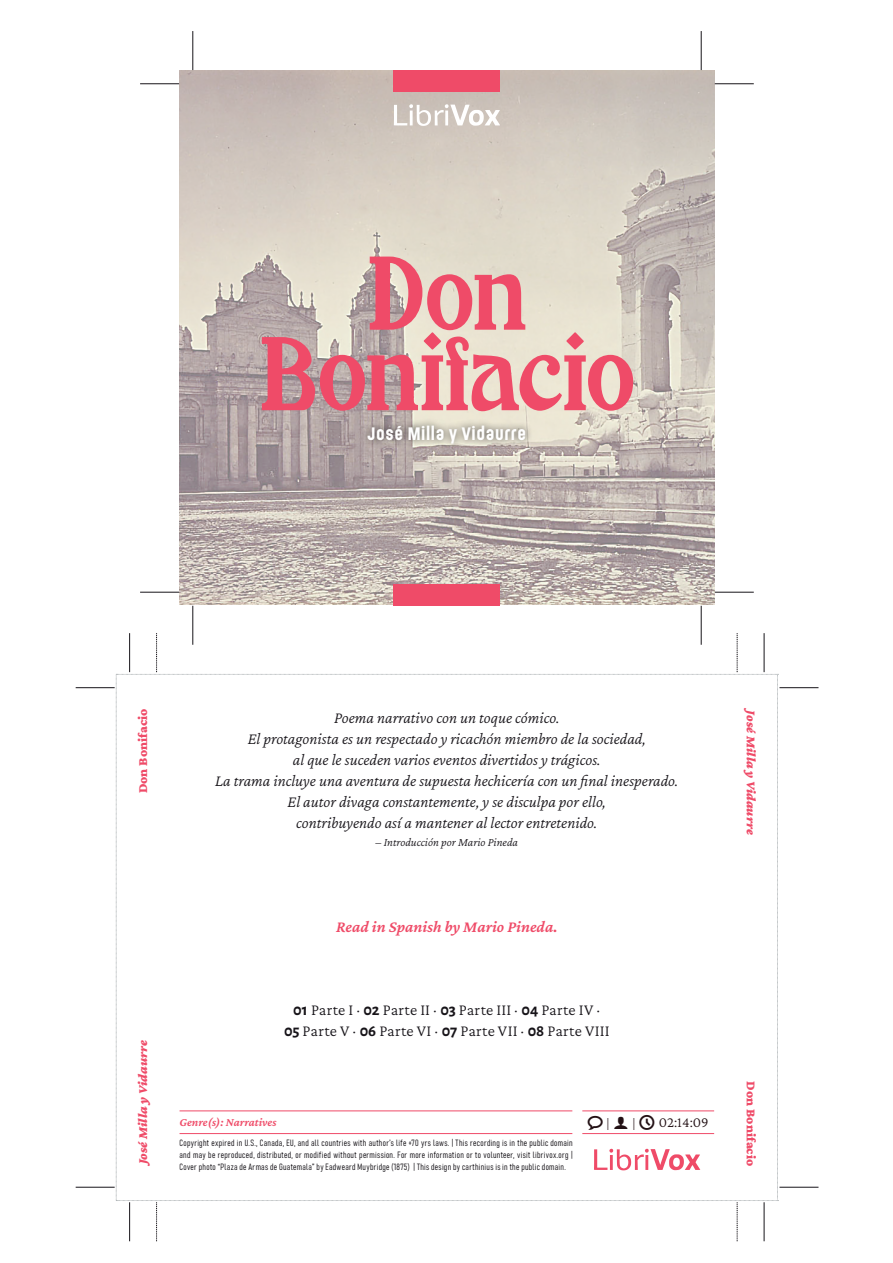
<style>
.page{position:relative;width:893px;height:1263px;background:#fff}
.page>*{position:absolute;margin:0;border:0;box-sizing:border-box;transform-origin:0 0}
.t1{font:700 104.4px "Pettingill CF";letter-spacing:-.01em;color:#ef4b68}
.t2{font:700 18px "Ladislav";letter-spacing:.035em;color:#fff}
.Body{font:italic 300 16.5px "Crimson Pro";color:#171419}
.Track_Names{font:300 16.5px "Crimson Pro";letter-spacing:.01em;color:#171419}
.Body-2{font:italic 600 16.5px "Crimson Pro";color:#ef4b68}
.Body-3{font:300 15px "Crimson Pro";color:#231115}
.t3{font:italic 900 13.5px "Crimson Pro";color:#ef4b68}
.t4{font:900 13.5px "Crimson Pro";color:#ef4b68}
.Body-4{font:italic 300 12px "Crimson Pro";color:#171419}
.Body-5{font:italic 600 12px "Crimson Pro";color:#ef4b68}
.Body-6{font:12px "Legacy Serif Std";color:#231115}
.Body_2{font:9px/12px "Bahnschrift";letter-spacing:.035em;color:#171419;text-align:justify;scale:.95 1}
.s1{font-family:"Alegreya Sans";font-weight:700}
</style>
<div class="page">
<hr style="left:76px;top:1187px;width:39px;height:1px;background:#171419">
<hr style="left:779px;top:1187px;width:39px;height:1px;background:#171419">
<hr style="left:76px;top:687px;width:39px;height:1px;background:#171419">
<hr style="left:779px;top:687px;width:39px;height:1px;background:#171419">
<img style="left:179px;top:70px;width:536px;height:535px">
<div style="left:394px;top:584px;width:106px;height:22px;background:#ef4b68"></div>
<div style="left:394px;top:70px;width:106px;height:21px;background:#ef4b68"></div>
<hr style="left:193px;top:606px;width:1px;height:39px;background:#171419">
<hr style="left:140px;top:592px;width:39px;height:1px;background:#171419">
<hr style="left:701px;top:606px;width:1px;height:39px;background:#171419">
<hr style="left:701px;top:31px;width:1px;height:39px;background:#171419">
<hr style="left:193px;top:31px;width:1px;height:39px;background:#171419">
<hr style="left:715px;top:592px;width:39px;height:1px;background:#171419">
<hr style="left:715px;top:83px;width:39px;height:1px;background:#171419">
<hr style="left:140px;top:83px;width:39px;height:1px;background:#171419">
<div style="left:360px;top:418px;width:173px;height:33px;background:#171419;opacity:.75"></div>
<svg style="left:394px;top:104px;width:106px;height:22px"></svg>
<svg style="left:116px;top:633px;width:662px;height:608px"></svg>
<p class="t1" style="left:367px;top:231px;width:162px">Don</p>
<p class="t1" style="left:259px;top:311px;width:378px">Bonifacio</p>
<p class="t2" style="left:368px;top:422px;width:160px">José Milla y Vidaurre</p>
<p class="t4" style="left:134px;top:793px;width:86px;rotate:-90deg">Don Bonifacio</p>
<p class="t3" style="left:760px;top:710px;width:126px;rotate:90deg">José Milla y Vidaurre</p>
<p class="Body" style="left:334px;top:707px;width:227px">Poema narrativo con un toque cómico.</p>
<p class="Body" style="left:248px;top:728px;width:400px">El protagonista es un respectado y ricachón miembro de la sociedad,</p>
<p class="Body" style="left:293px;top:749px;width:309px">al que le suceden varios eventos divertidos y trágicos.</p>
<p class="Body" style="left:215px;top:770px;width:465px">La trama incluye una aventura de supuesta hechicería con un final inesperado.</p>
<p class="Body" style="left:287px;top:791px;width:320px">El autor divaga constantemente, y se disculpa por ello,</p>
<p class="Body" style="left:296px;top:812px;width:303px">contribuyendo así a mantener al lector entretenido.</p>
<p class="Body-4" style="left:376px;top:834px;width:144px">– Introducción por Mario Pineda</p>
<p class="Body-2" style="left:336px;top:916px;width:223px">Read in Spanish by Mario Pineda.</p>
<p class="t3" style="left:134px;top:1164px;width:126px;rotate:-90deg">José Milla y Vidaurre</p>
<p class="Track_Names" style="left:293px;top:999px;width:309px"><span class="s1">01</span> Parte I · <span class="s1">02</span> Parte II · <span class="s1">03</span> Parte III · <span class="s1">04</span> Parte IV ·</p>
<p class="Track_Names" style="left:284px;top:1020px;width:327px"><span class="s1">05</span> Parte V · <span class="s1">06</span> Parte VI · <span class="s1">07</span> Parte VII · <span class="s1">08</span> Parte VIII</p>
<p class="Body-5" style="left:180px;top:1114px;width:98px">Genre(s): Narratives</p>
<p class="Body-6" style="left:605px;top:1116px;width:7px">|</p>
<p class="Body-6" style="left:631px;top:1116px;width:7px">|</p>
<p class="Body-3" style="left:659px;top:1112px;width:51px">02:14:09</p>
<p class="Body_2" style="left:180px;top:1136px;width:415px">Copyright expired in U.S., Canada, EU, and all countries with author’s life +70 yrs laws. | This recording is in the public domain and may be reproduced, distributed, or modified without permission. For more information or to volunteer, visit librivox.org | Cover photo “Plaza de Armas de Guatemala” by Eadweard Muybridge (1875) | This design by carthinius is in the public domain.</p>
<p class="t4" style="left:760px;top:1081px;width:86px;rotate:90deg">Don Bonifacio</p>
</div>
